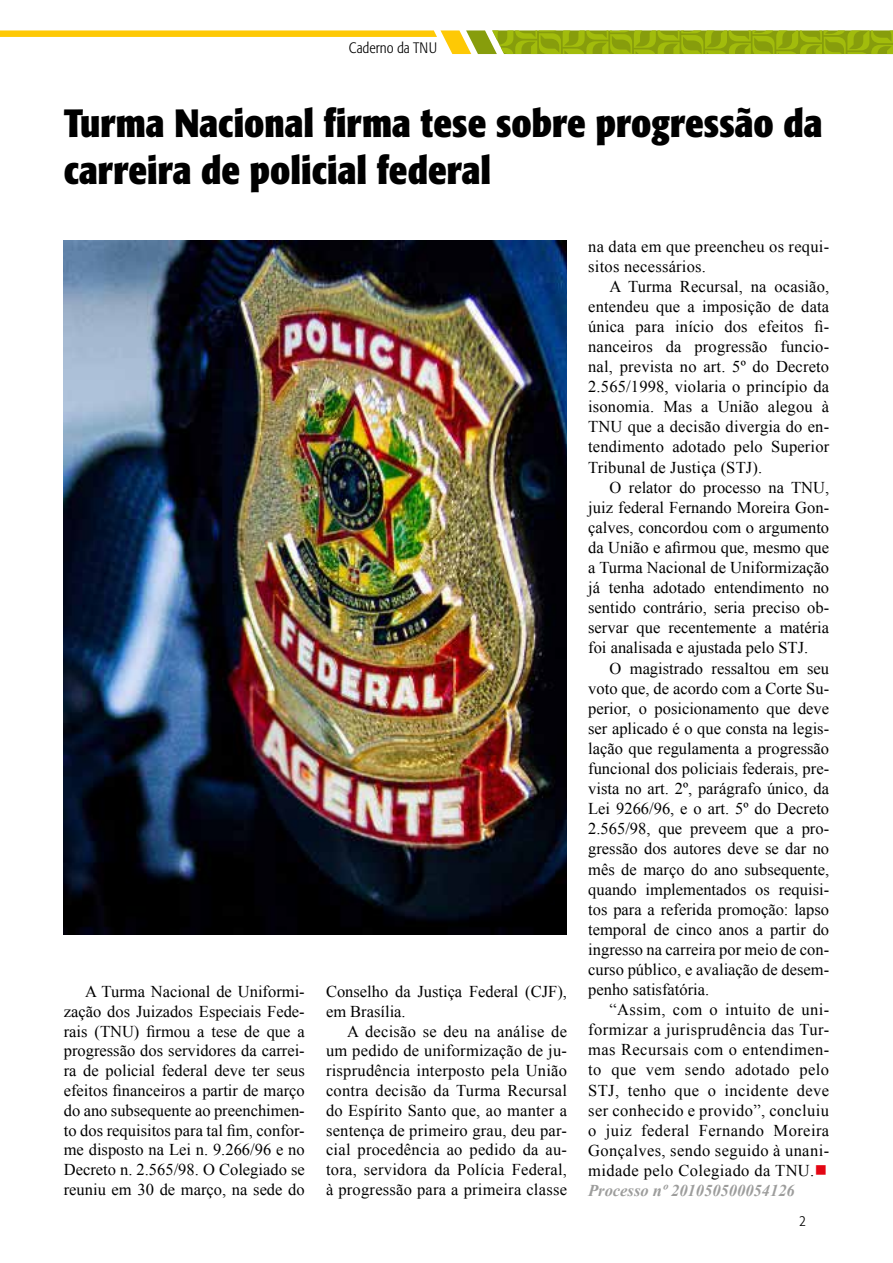
<style>
.page{position:relative;width:893px;height:1263px;background:#fff}
.page>*{position:absolute;margin:0;border:0;box-sizing:border-box;transform-origin:0 0}
.t1{font:700 condensed 39px/46.8px "Formata";color:#000}
.t2{font:16.5px/20.1px "Times New Roman";letter-spacing:.015em;color:#000;text-align:justify}
.t3{font:300 condensed 15px "Formata";color:#000}
.s1{color:#e30613}
.s2{font-weight:700;font-style:italic;color:#9d9d9c}
</style>
<div class="page">
<svg style="left:0;top:30px;width:893px;height:24px"></svg>
<img style="left:64px;top:240px;width:503px;height:694px">
<p class="t3" style="left:349px;top:39px;width:90px">Caderno da TNU</p>
<h1 class="t1" style="left:64px;top:100px;width:760px">Turma Nacional firma tese sobre progressão da carreira de policial federal</h1>
<p class="t2" style="left:64px;top:981px;width:242px;text-indent:21px">A Turma Nacional de Uniformi&shy;zação dos Juizados Especiais Fede&shy;rais (TNU) firmou a tese de que a progressão dos servidores da carrei&shy;ra de policial federal deve ter seus efeitos financeiros a partir de março do ano subsequente ao preenchimen&shy;to dos requisitos para tal fim, confor&shy;me disposto na Lei n. 9.266/96 e no Decreto n. 2.565/98. O Colegiado se reuniu em 30 de março, na sede do</p>
<p class="t2" style="left:326px;top:981px;width:242px">Conselho da Justiça Federal (CJF), em Brasília.</p>
<p class="t2" style="left:326px;top:1021px;width:243px;text-indent:21px">A decisão se deu na análise de um pedido de uniformização de ju&shy;risprudência interposto pela União contra decisão da Turma Recursal do Espírito Santo que, ao manter a sentença de primeiro grau, deu par&shy;cial procedência ao pedido da au&shy;tora, servidora da Polícia Federal, à progressão para a primeira classe</p>
<p class="t2" style="left:588px;top:236px;width:242px">na data em que preencheu os requi&shy;sitos necessários.</p>
<p class="t2" style="left:588px;top:276px;width:242px;text-indent:21px">A Turma Recursal, na ocasião, entendeu que a imposição de data única para início dos efeitos fi&shy;nanceiros da progressão funcio&shy;nal, prevista no art. 5º do Decreto 2.565/1998, violaria o princípio da isonomia. Mas a União alegou à TNU que a decisão divergia do en&shy;tendimento adotado pelo Superior Tribunal de Justiça (STJ).</p>
<p class="t2" style="left:588px;top:477px;width:242px;text-indent:21px">O relator do processo na TNU, juiz federal Fernando Moreira Gon&shy;çalves, concordou com o argumento da União e afirmou que, mesmo que a Turma Nacional de Uniformização já tenha adotado entendimento no sentido contrário, seria preciso ob&shy;servar que recentemente a matéria foi analisada e ajustada pelo STJ.</p>
<p class="t2" style="left:588px;top:658px;width:242px;text-indent:21px">O magistrado ressaltou em seu voto que, de acordo com a Corte Su&shy;perior, o posicionamento que deve ser aplicado é o que consta na legis&shy;lação que regulamenta a progressão funcional dos policiais federais, pre&shy;vista no art. 2º, parágrafo único, da Lei 9266/96, e o art. 5º do Decreto 2.565/98, que preveem que a pro&shy;gressão dos autores deve se dar no mês de março do ano subsequente, quando implementados os requisi&shy;tos para a referida promoção: lapso temporal de cinco anos a partir do ingresso na carreira por meio de con&shy;curso público, e avaliação de desem&shy;penho satisfatória.</p>
<p class="t2" style="left:588px;top:999px;width:242px;text-align:left;text-indent:21px">“Assim, com o intuito de uni&shy;formizar a jurisprudência das Tur&shy;mas Recursais com o entendimen&shy;to que vem sendo adotado pelo<br>STJ, tenho que o incidente deve ser conhecido e provido”, concluiu o juiz federal Fernando Moreira<br>Gonçalves, sendo seguido à unani&shy;midade pelo Colegiado da TNU.<span class="s1">■<br></span><span class="s2">Processo nº 201050500054126</span></p>
<p class="t3" style="left:799px;top:1212px;width:8px">2</p>
</div>
